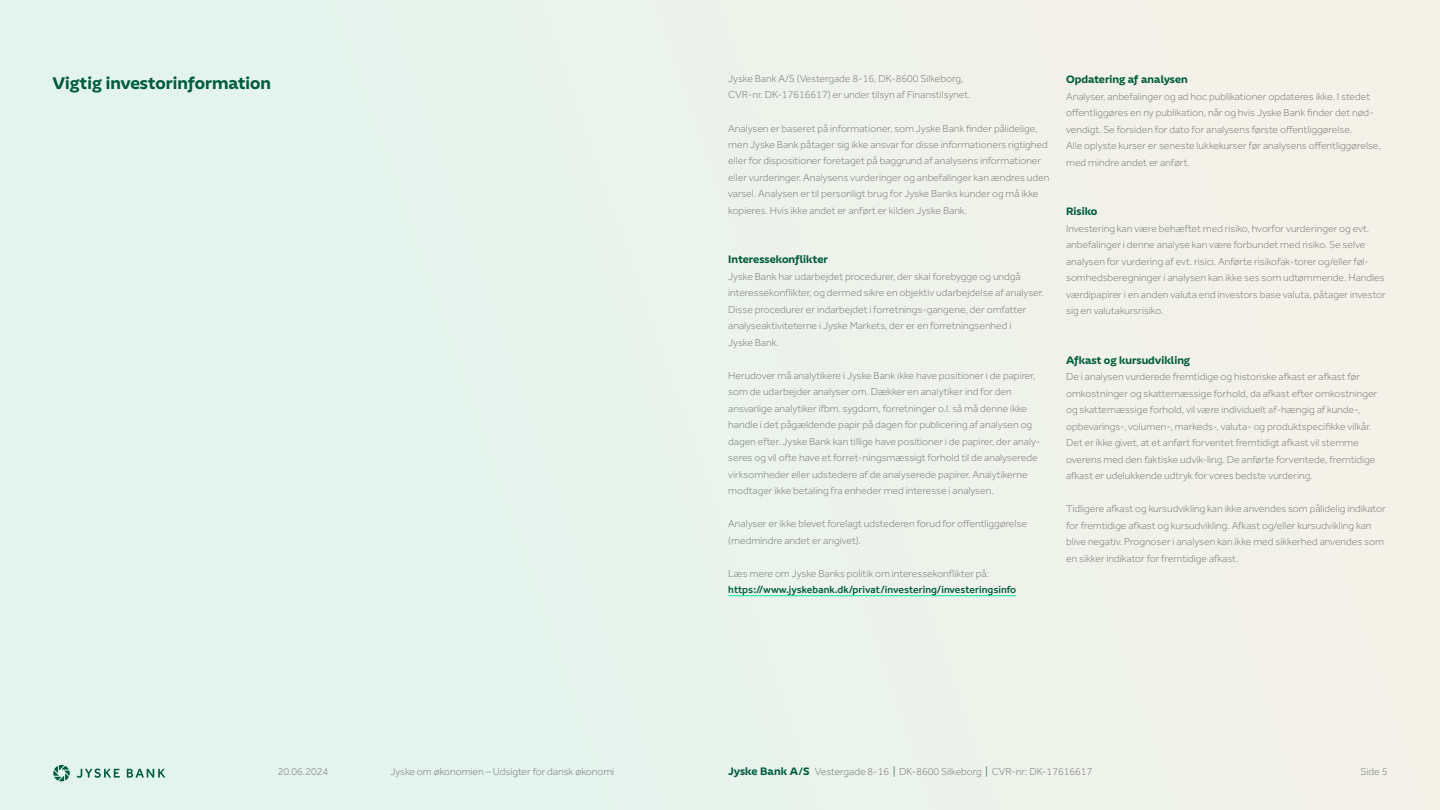
<style>
.page{position:relative;width:1440px;height:810px;background:#eaf3ec}
.page>*{position:absolute;margin:0;border:0;box-sizing:border-box;transform-origin:0 0}
.t1{font:700 16.5px "Jyske Bogstaver";color:#005c3c}
.t2{font:300 10.5px/16.5px "Effra";color:#838383}
.t3{font:700 10.5px "Jyske Bogstaver";color:#005c3c}
.t4{font:500 10.5px "Effra";color:#005c3c}
.s1{font-family:"Jyske Bogstaver";font-weight:700;color:#005c3c}
.s2{color:#005c3c}
</style>
<div class="page">
<hr style="left:728px;top:595px;width:288px;height:1px;background:#00e89a">
<svg style="left:53px;top:765px;width:17px;height:16px"></svg>
<svg style="left:77px;top:769px;width:43px;height:9px"></svg>
<svg style="left:127px;top:769px;width:38px;height:9px"></svg>
<h1 class="t1" style="left:52px;top:71px;width:220px">Vigtig investorinformation</h1>
<p class="t2" style="left:728px;top:70px;width:244px">Jyske Bank A/S (Vestergade 8-16, DK-8600 Silkeborg,<br>CVR-nr. DK-17616617) er under tilsyn af Finanstilsynet.</p>
<p class="t2" style="left:728px;top:120px;width:323px">Analysen er baseret på informationer, som Jyske Bank finder pålidelige, men Jyske Bank påtager sig ikke ansvar for disse informationers rigtighed eller for dispositioner foretaget på baggrund af analysens informationer eller vurderinger. Analysens vurderinger og anbefalinger kan ændres uden varsel. Analysen er til personligt brug for Jyske Banks kunder og må ikke kopieres. Hvis ikke andet er anført er kilden Jyske Bank.</p>
<p class="t3" style="left:728px;top:252px;width:101px">Interessekonflikter</p>
<p class="t2" style="left:728px;top:268px;width:317px">Jyske Bank har udarbejdet procedurer, der skal forebygge og undgå interessekonflikter, og dermed sikre en objektiv udarbejdelse af analyser.<br>Disse procedurer er indarbejdet i forretnings-gangene, der omfatter analyseaktiviteterne i Jyske Markets, der er en forretningsenhed i<br>Jyske Bank.</p>
<p class="t2" style="left:728px;top:367px;width:314px">Herudover må analytikere i Jyske Bank ikke have positioner i de papirer, som de udarbejder analyser om. Dækker en analytiker ind for den ansvarlige analytiker ifbm. sygdom, forretninger o.l. så må denne ikke handle i det pågældende papir på dagen for publicering af analysen og dagen efter. Jyske Bank kan tillige have positioner i de papirer, der analy&shy;seres og vil ofte have et forret-ningsmæssigt forhold til de analyserede virksomheder eller udstedere af de analyserede papirer. Analytikerne modtager ikke betaling fra enheder med interesse i analysen.</p>
<p class="t2" style="left:728px;top:516px;width:300px">Analyser er ikke blevet forelagt udstederen forud for offentliggørelse (medmindre andet er angivet).</p>
<p class="t2" style="left:728px;top:565px;width:262px">Læs mere om Jyske Banks politik om interessekonflikter på:</p>
<p class="t4" style="left:728px;top:584px;width:290px">https://www.jyskebank.dk/privat/investering/investeringsinfo</p>
<p class="t3" style="left:1066px;top:72px;width:123px">Opdatering af analysen</p>
<p class="t2" style="left:1066px;top:88px;width:316px">Analyser, anbefalinger og ad hoc publikationer opdateres ikke. I stedet offentliggøres en ny publikation, når og hvis Jyske Bank finder det nød&shy;vendigt. Se forsiden for dato for analysens første offentliggørelse.<br>Alle oplyste kurser er seneste lukkekurser før analysens offentliggørelse, med mindre andet er anført.</p>
<p class="t3" style="left:1066px;top:204px;width:33px">Risiko</p>
<p class="t2" style="left:1066px;top:220px;width:321px">Investering kan være behæftet med risiko, hvorfor vurderinger og evt. anbefalinger i denne analyse kan være forbundet med risiko. Se selve analysen for vurdering af evt. risici. Anførte risikofak-torer og/eller føl&shy;somhedsberegninger i analysen kan ikke ses som udtømmende. Handles værdipapirer i en anden valuta end investors base valuta, påtager investor sig en valutakursrisiko.</p>
<p class="t3" style="left:1066px;top:352px;width:126px">Afkast og kursudvikling</p>
<p class="t2" style="left:1066px;top:368px;width:313px">De i analysen vurderede fremtidige og historiske afkast er afkast før omkostninger og skattemæssige forhold, da afkast efter omkostninger og skattemæssige forhold, vil være individuelt af-hængig af kunde-, opbevarings-, volumen-, markeds-, valuta- og produktspecifikke vilkår.<br>Det er ikke givet, at et anført forventet fremtidigt afkast vil stemme overens med den faktiske udvik-ling. De anførte forventede, fremtidige afkast er udelukkende udtryk for vores bedste vurdering.</p>
<p class="t2" style="left:1066px;top:500px;width:321px">Tidligere afkast og kursudvikling kan ikke anvendes som pålidelig indikator for fremtidige afkast og kursudvikling. Afkast og/eller kursudvikling kan blive negativ. Prognoser i analysen kan ikke med sikkerhed anvendes som en sikker indikator for fremtidige afkast.</p>
<p class="t2" style="left:728px;top:763px;width:366px"><span class="s1">Jyske Bank A/S</span> Vestergade 8-16 <span class="s2">|</span> DK-8600 Silkeborg <span class="s2">|</span> CVR-nr: DK-17616617</p>
<p class="t2" style="left:278px;top:763px;width:52px">20.06.2024</p>
<p class="t2" style="left:390px;top:763px;width:225px">Jyske om økonomien – Udsigter for dansk økonomi</p>
<p class="t2" style="left:1361px;top:763px;width:28px">Side 5</p>
</div>
